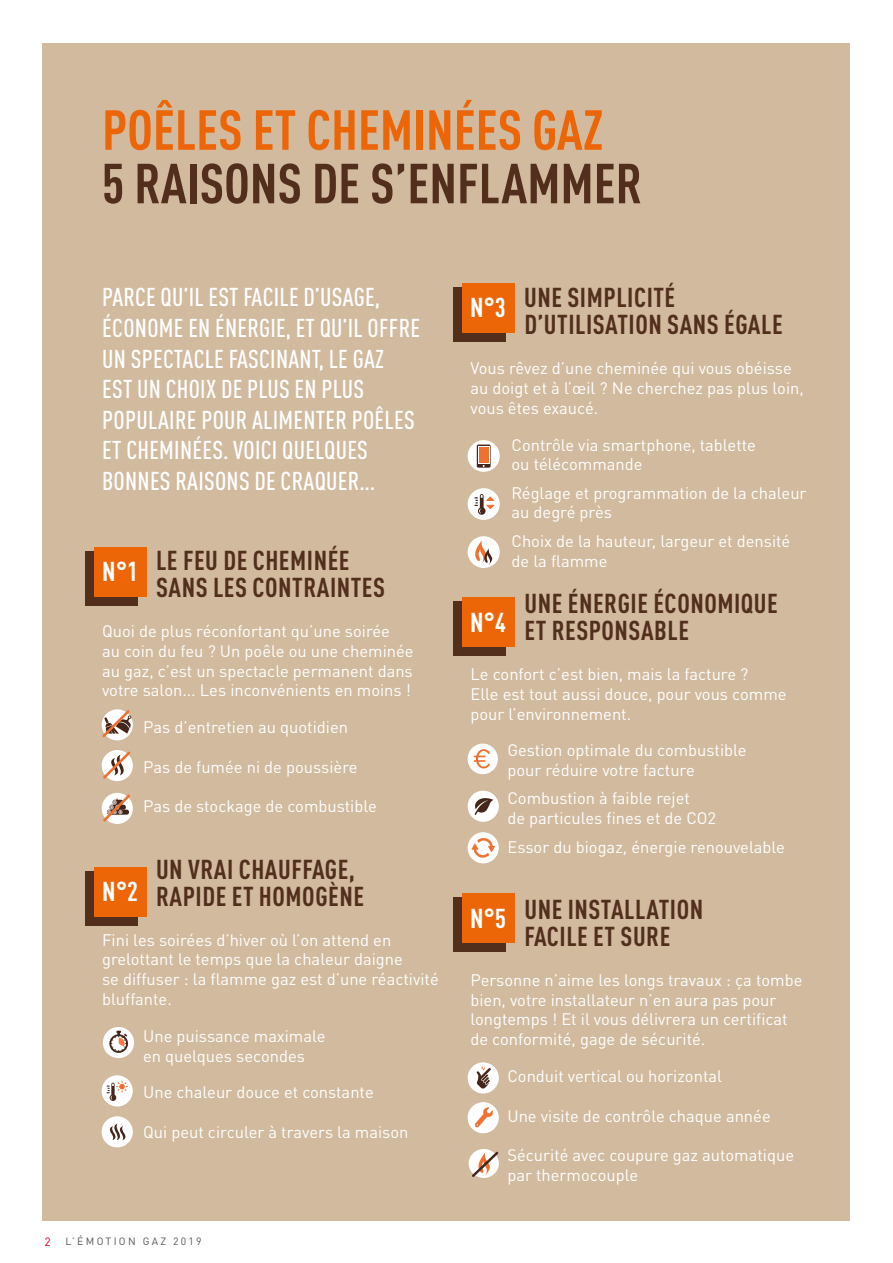
<style>
.page{position:relative;width:893px;height:1263px;background:#fff}
.page>*{position:absolute;margin:0;border:0;box-sizing:border-box;transform-origin:0 0}
.t1{font:700 condensed 55.5px "DIN Pro";color:#522f1d}
.t2{font:700 condensed 55.5px "DIN Pro";color:#ec6608}
.t3{font:700 condensed 27px/27px "DIN Pro";letter-spacing:.02em;color:#522f1d}
.t4{font:700 condensed 27px "DIN Pro";color:#fff}
.t5{font:500 condensed 25.5px/30.6px "DIN Pro";letter-spacing:.01em;color:#fff}
.t6{font:16.5px/19.8px "DIN Pro";color:#fff}
.t7{font:10.5px "DIN Pro";letter-spacing:.22em;color:#575756}
.s1{font-size:12px;color:#e00326}
</style>
<div class="page">
<div style="left:43px;top:43px;width:807px;height:1177px;background:#d1ba9e"></div>
<div style="left:86px;top:551px;width:52px;height:55px;background:#522f1d"></div>
<div style="left:453px;top:287px;width:53px;height:54px;background:#522f1d"></div>
<div style="left:94px;top:547px;width:53px;height:50px;background:#ec6608"></div>
<div style="left:462px;top:283px;width:53px;height:50px;background:#ec6608"></div>
<div style="left:86px;top:871px;width:52px;height:54px;background:#522f1d"></div>
<div style="left:94px;top:867px;width:53px;height:49px;background:#ec6608"></div>
<div style="left:453px;top:601px;width:53px;height:54px;background:#522f1d"></div>
<div style="left:462px;top:597px;width:53px;height:50px;background:#ec6608"></div>
<div style="left:453px;top:897px;width:53px;height:55px;background:#522f1d"></div>
<div style="left:462px;top:893px;width:53px;height:50px;background:#ec6608"></div>
<div style="left:469px;top:1149px;width:30px;height:29px;background:#fff;border-radius:50%"></div>
<svg style="left:472px;top:1152px;width:26px;height:25px"></svg>
<div style="left:468px;top:744px;width:30px;height:30px;background:#fff;border-radius:50%"></div>
<svg style="left:474px;top:749px;width:16px;height:19px"></svg>
<div style="left:102px;top:793px;width:31px;height:31px;background:#fff;border-radius:50%"></div>
<svg style="left:103px;top:794px;width:27px;height:28px"></svg>
<div style="left:468px;top:1102px;width:31px;height:31px;background:#fff;border-radius:50%"></div>
<svg style="left:474px;top:1107px;width:19px;height:20px"></svg>
<div style="left:468px;top:832px;width:31px;height:31px;background:#fff;border-radius:50%"></div>
<svg style="left:471px;top:838px;width:24px;height:20px"></svg>
<div style="left:103px;top:1027px;width:31px;height:31px;background:#fff;border-radius:50%"></div>
<svg style="left:109px;top:1031px;width:19px;height:22px"></svg>
<div style="left:102px;top:709px;width:31px;height:31px;background:#fff;border-radius:50%"></div>
<svg style="left:102px;top:710px;width:30px;height:27px"></svg>
<div style="left:468px;top:791px;width:31px;height:31px;background:#fff;border-radius:50%"></div>
<svg style="left:474px;top:798px;width:20px;height:17px"></svg>
<div style="left:102px;top:1075px;width:31px;height:31px;background:#fff;border-radius:50%"></div>
<svg style="left:107px;top:1081px;width:21px;height:20px"></svg>
<div style="left:102px;top:750px;width:31px;height:31px;background:#fff;border-radius:50%"></div>
<svg style="left:103px;top:751px;width:27px;height:28px"></svg>
<div style="left:102px;top:1116px;width:31px;height:31px;background:#fff;border-radius:50%"></div>
<svg style="left:110px;top:1124px;width:16px;height:16px"></svg>
<div style="left:468px;top:1062px;width:31px;height:31px;background:#fff;border-radius:50%"></div>
<svg style="left:477px;top:1066px;width:14px;height:22px"></svg>
<div style="left:468px;top:536px;width:32px;height:32px;background:#fff;border-radius:50%"></div>
<svg style="left:472px;top:540px;width:21px;height:24px"></svg>
<div style="left:468px;top:488px;width:32px;height:32px;background:#fff;border-radius:50%"></div>
<svg style="left:474px;top:494px;width:20px;height:21px"></svg>
<div style="left:468px;top:440px;width:32px;height:32px;background:#fff;border-radius:50%"></div>
<svg style="left:477px;top:444px;width:14px;height:24px"></svg>
<svg style="left:478px;top:446px;width:11px;height:18px"></svg>
<div style="left:479px;top:447px;width:9px;height:16px;background:#f07030"></div>
<h1 class="t2" style="left:102px;top:88px;width:503px">POÊLES ET CHEMINÉES GAZ</h1>
<h1 class="t1" style="left:102px;top:142px;width:542px">5 RAISONS DE S’ENFLAMMER</h1>
<h3 class="t5" style="left:102px;top:280px;width:320px">PARCE QU’IL EST FACILE D’USAGE,<br>ÉCONOME EN ÉNERGIE, ET QU’IL OFFRE<br>UN SPECTACLE FASCINANT, LE GAZ<br>EST UN CHOIX DE PLUS EN PLUS<br>POPULAIRE POUR ALIMENTER POÊLES<br>ET CHEMINÉES. VOICI QUELQUES<br>BONNES RAISONS DE CRAQUER...</h3>
<h2 class="t3" style="left:156px;top:545px;width:231px">LE FEU DE CHEMINÉE<br>SANS LES CONTRAINTES</h2>
<p class="t6" style="left:102px;top:619px;width:313px">Quoi de plus réconfortant qu’une soirée<br>au coin du feu ? Un poêle ou une cheminée au gaz, c’est un spectacle permanent dans votre salon... Les inconvénients en moins !</p>
<p class="t6" style="left:143px;top:716px;width:206px">Pas d’entretien au quotidien</p>
<p class="t6" style="left:143px;top:755px;width:216px">Pas de fumée ni de poussière</p>
<p class="t6" style="left:143px;top:795px;width:235px">Pas de stockage de combustible</p>
<h2 class="t4" style="left:102px;top:551px;width:37px">N°1</h2>
<h2 class="t3" style="left:156px;top:853px;width:210px">UN VRAI CHAUFFAGE,<br>RAPIDE ET HOMOGÈNE</h2>
<p class="t6" style="left:102px;top:928px;width:338px">Fini les soirées d’hiver où l’on attend en grelottant le temps que la chaleur daigne<br>se diffuser : la flamme gaz est d’une réactivité bluffante.</p>
<p class="t6" style="left:143px;top:1024px;width:184px">Une puissance maximale en quelques secondes</p>
<p class="t6" style="left:143px;top:1081px;width:232px">Une chaleur douce et constante</p>
<p class="t6" style="left:143px;top:1120px;width:267px">Qui peut circuler à travers la maison</p>
<h2 class="t4" style="left:102px;top:871px;width:37px">N°2</h2>
<p class="t7" style="left:45px;top:1232px;width:158px"><span class="s1">2</span> L’ÉMOTION GAZ 2019</p>
<h2 class="t3" style="left:524px;top:282px;width:260px">UNE SIMPLICITÉ<br>D’UTILISATION SANS ÉGALE</h2>
<p class="t6" style="left:470px;top:357px;width:335px">Vous rêvez d’une cheminée qui vous obéisse au doigt et à l’œil ? Ne cherchez pas plus loin, vous êtes exaucé.</p>
<p class="t6" style="left:511px;top:433px;width:246px">Contrôle via smartphone, tablette ou télécommande</p>
<p class="t6" style="left:511px;top:481px;width:297px">Réglage et programmation de la chaleur au degré près</p>
<p class="t6" style="left:511px;top:529px;width:280px">Choix de la hauteur, largeur et densité de la flamme</p>
<h2 class="t3" style="left:524px;top:588px;width:255px">UNE ÉNERGIE ÉCONOMIQUE<br>ET RESPONSABLE</h2>
<p class="t6" style="left:470px;top:662px;width:318px">Le confort c’est bien, mais la facture ?<br>Elle est tout aussi douce, pour vous comme pour l’environnement.</p>
<p class="t6" style="left:507px;top:739px;width:241px">Gestion optimale du combustible pour réduire votre facture</p>
<p class="t6" style="left:507px;top:787px;width:210px">Combustion à faible rejet<br>de particules fines et de CO2</p>
<p class="t6" style="left:507px;top:835px;width:279px">Essor du biogaz, énergie renouvelable</p>
<h2 class="t4" style="left:470px;top:286px;width:37px">N°3</h2>
<h2 class="t4" style="left:470px;top:602px;width:37px">N°4</h2>
<h2 class="t3" style="left:524px;top:894px;width:180px">UNE INSTALLATION<br>FACILE ET SURE</h2>
<p class="t6" style="left:470px;top:968px;width:333px">Personne n’aime les longs travaux : ça tombe bien, votre installateur n’en aura pas pour longtemps ! Et il vous délivrera un certificat de conformité, gage de sécurité.</p>
<p class="t6" style="left:507px;top:1064px;width:216px">Conduit vertical ou horizontal</p>
<p class="t6" style="left:507px;top:1104px;width:265px">Une visite de contrôle chaque année</p>
<p class="t6" style="left:507px;top:1144px;width:288px">Sécurité avec coupure gaz automatique par thermocouple</p>
<h2 class="t4" style="left:470px;top:898px;width:37px">N°5</h2>
</div>
